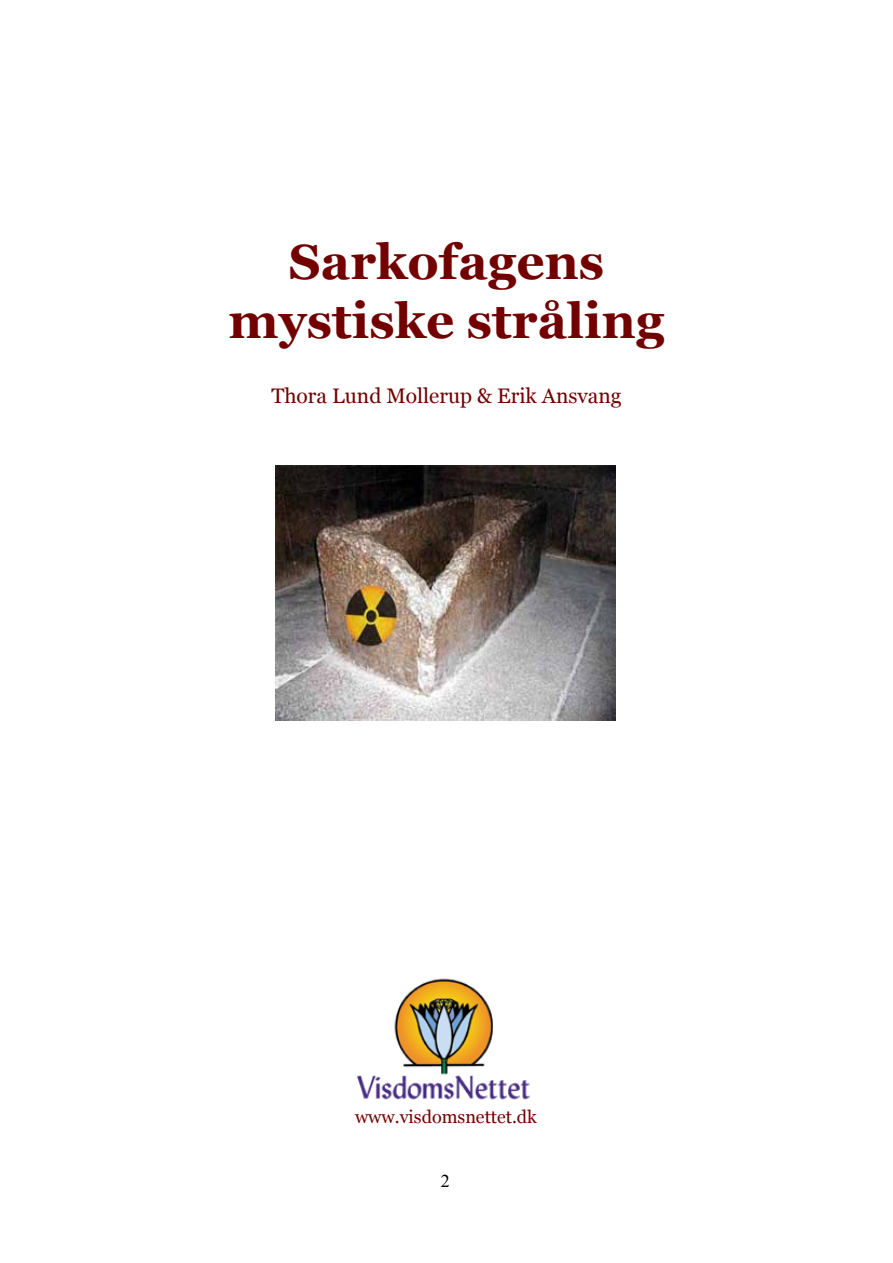
<style>
.page{position:relative;width:893px;height:1263px;background:#fff}
.page>*{position:absolute;margin:0;border:0;box-sizing:border-box;transform-origin:0 0}
.t1{font:700 49.5px/59.4px "Georgia";color:#730000;text-align:center}
.t2{font:21px "Georgia";color:#730000}
.t3{font:18px "Georgia";color:#730000}
.t4{font:18px "Times New Roman";color:#000}
</style>
<div class="page">
<img style="left:356px;top:978px;width:174px;height:122px">
<img style="left:275px;top:466px;width:340px;height:255px">
<h1 class="t1" style="left:229px;top:232px;width:437px">Sarkofagens mystiske stråling</h1>
<p class="t2" style="left:271px;top:383px;width:352px">Thora Lund Mollerup &amp; Erik Ansvang</p>
<p class="t3" style="left:355px;top:1106px;width:183px">www.visdomsnettet.dk</p>
<p class="t4" style="left:441px;top:1169px;width:10px">2</p>
</div>
